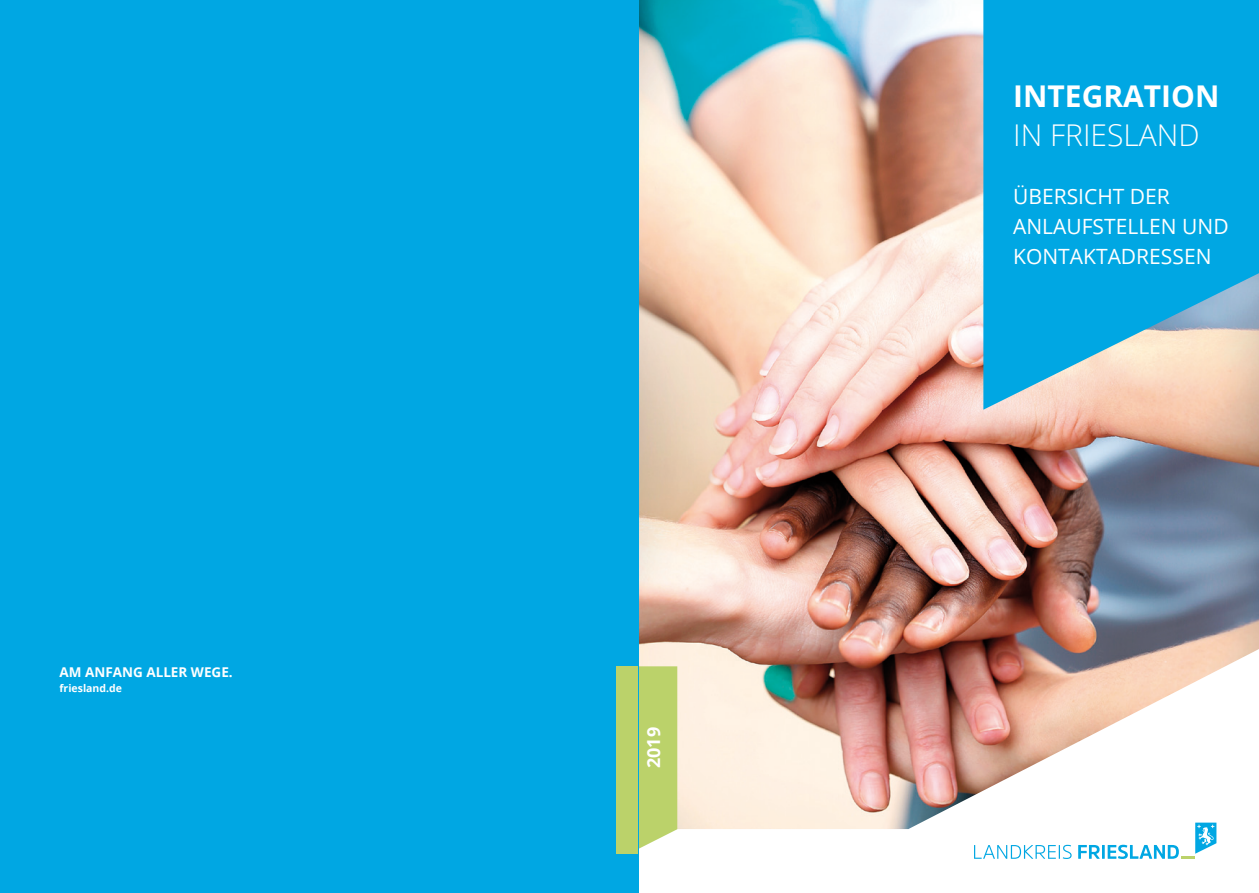
<style>
.page{position:relative;width:1259px;height:893px;background:#fff}
.page>*{position:absolute;margin:0;border:0;box-sizing:border-box;transform-origin:0 0}
.t1{font:700 30px "Open Sans";color:#fff}
.t2{font:300 30px "Open Sans";color:#fff}
.t3{font:21px/30px "Open Sans";color:#fff}
.t4{font:700 18px "Open Sans";color:#fff}
.t5{font:700 13.5px "Open Sans";color:#fff}
.t6{font:700 10.5px "Open Sans";color:#fff}
</style>
<div class="page">
<img style="left:638px;top:0;width:621px;height:829px">
<svg style="left:983px;top:0;width:276px;height:410px;background:#27aedd"></svg>
<svg style="left:638px;top:666px;width:39px;height:192px;background:#bcd57b"></svg>
<svg style="left:974px;top:845px;width:97px;height:14px"></svg>
<svg style="left:1078px;top:845px;width:100px;height:14px"></svg>
<hr style="left:1181px;top:856px;width:14px;height:3px;background:#bbd26a">
<svg style="left:1195px;top:823px;width:21px;height:31px"></svg>
<div style="left:0;top:0;width:638px;height:893px;background:#00a7e3"></div>
<div style="left:617px;top:666px;width:21px;height:187px;background:#bbd26a"></div>
<p class="t5" style="left:60px;top:662px;width:175px">AM ANFANG ALLER WEGE.</p>
<p class="t6" style="left:60px;top:680px;width:64px">FRIESLAND.DE</p>
<p class="t4" style="left:641px;top:768px;width:43px;rotate:-90deg">2019</p>
<h1 class="t1" style="left:1013px;top:75px;width:208px">INTEGRATI ON</h1>
<h1 class="t2" style="left:1013px;top:115px;width:188px">IN FRIESLAND</h1>
<p class="t3" style="left:1013px;top:181px;width:217px">ÜBERSICHT DER<br>ANLAUFSTELLEN UND<br>KONTAKTADRESSEN</p>
</div>
